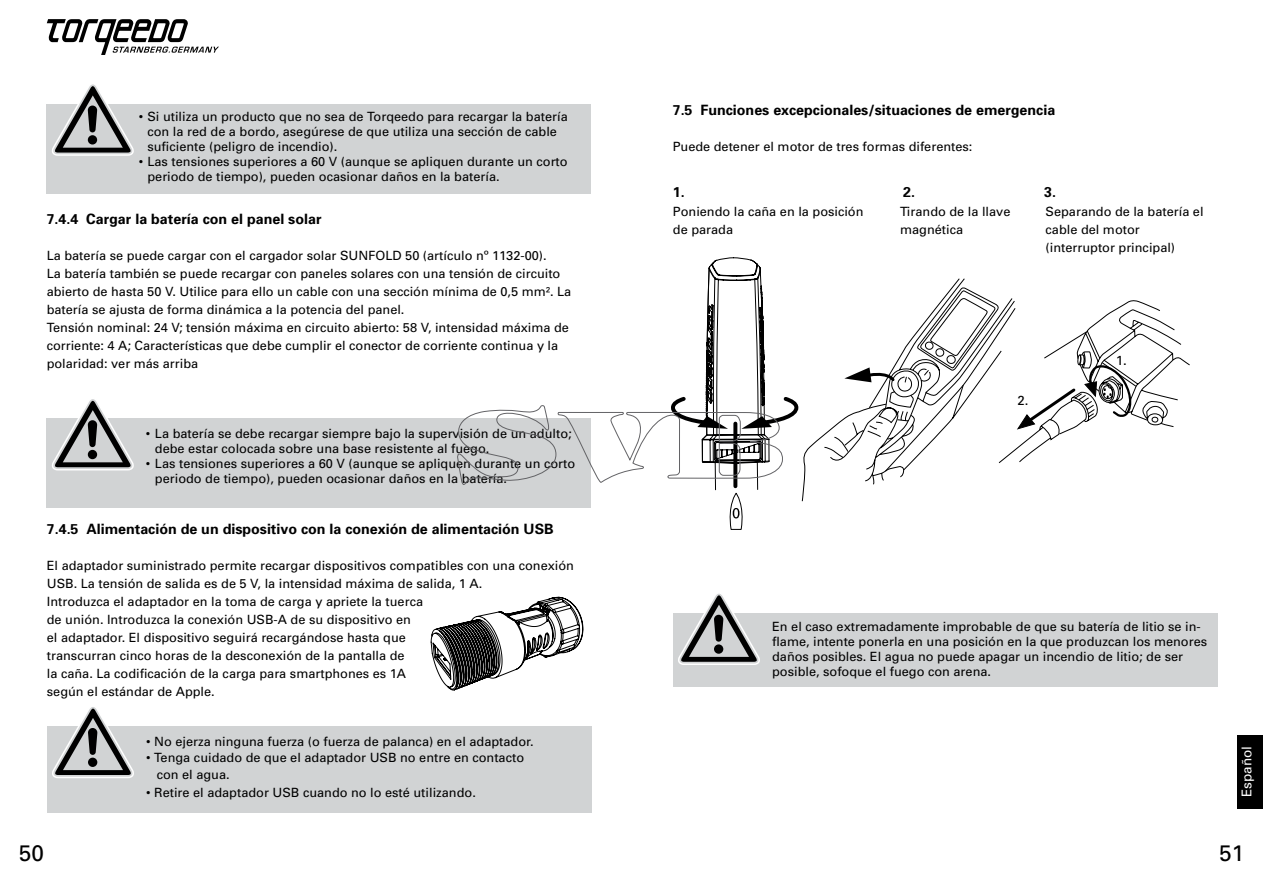
<style>
.page{position:relative;width:1263px;height:893px;background:#fff}
.page>*{position:absolute;margin:0;border:0;box-sizing:border-box;transform-origin:0 0}
.t1{font:22.5px "Univers";color:#000}
.t2{font:700 14.25px "Univers";color:#000}
.t3{font:13.5px "Univers";color:#fff}
.t4{font:13.2px "Univers";color:#000}
.t5{font:12.75px/18px "Univers";color:#000}
</style>
<div class="page">
<svg style="left:47px;top:19px;width:172px;height:36px"></svg>
<div style="left:1237px;top:735px;width:26px;height:73px;background:#000"></div>
<div style="left:47px;top:418px;width:544px;height:90px;background:#d1d3d4"></div>
<svg style="left:52px;top:399px;width:82px;height:72px"></svg>
<div style="left:673px;top:613px;width:544px;height:74px;background:#d1d3d4"></div>
<svg style="left:678px;top:593px;width:82px;height:72px"></svg>
<div style="left:47px;top:104px;width:544px;height:89px;background:#d1d3d4"></div>
<svg style="left:52px;top:84px;width:82px;height:72px"></svg>
<div style="left:47px;top:726px;width:544px;height:86px;background:#d1d3d4"></div>
<svg style="left:52px;top:707px;width:82px;height:71px"></svg>
<svg style="left:430px;top:596px;width:154px;height:95px"></svg>
<svg style="left:457px;top:257px;width:733px;height:273px"></svg>
<p class="t5" style="left:147px;top:109px;width:422px;line-height:15px;text-indent:-9px">• Si utiliza un producto que no sea de Torqeedo para recargar la batería con la red de a bordo, asegúrese de que utiliza una sección de cable suficiente (peligro de incendio).</p>
<p class="t5" style="left:147px;top:154px;width:422px;line-height:15px;text-indent:-9px">• Las tensiones superiores a 60 V (aunque se apliquen durante un corto periodo de tiempo), pueden ocasionar daños en la batería.</p>
<p class="t2" style="left:47px;top:210px;width:276px">7.4.4 Cargar la batería con el panel solar</p>
<p class="t5" style="left:47px;top:247px;width:526px">La batería se puede cargar con el cargador solar SUNFOLD 50 (artículo nº 1132-00).<br>La batería también se puede recargar con paneles solares con una tensión de circuito abierto de hasta 50 V. Utilice para ello un cable con una sección mínima de 0,5 mm². La batería se ajusta de forma dinámica a la potencia del panel.<br>Tensión nominal: 24 V; tensión máxima en circuito abierto: 58 V, intensidad máxima de corriente: 4 A; Características que debe cumplir el conector de corriente continua y la polaridad: ver más arriba</p>
<p class="t5" style="left:155px;top:426px;width:418px;line-height:15px;text-indent:-9px">• La batería se debe recargar siempre bajo la supervisión de un adulto; debe estar colocada sobre una base resistente al fuego.</p>
<p class="t5" style="left:155px;top:456px;width:422px;line-height:15px;text-indent:-9px">• Las tensiones superiores a 60 V (aunque se apliquen durante un corto periodo de tiempo), pueden ocasionar daños en la batería.</p>
<p class="t2" style="left:47px;top:521px;width:508px">7.4.5 Alimentación de un dispositivo con la conexión de alimentación USB</p>
<p class="t5" style="left:47px;top:557px;width:529px">El adaptador suministrado permite recargar dispositivos compatibles con una conexión USB. La tensión de salida es de 5 V, la intensidad máxima de salida, 1 A.<br>Introduzca el adaptador en la toma de carga y apriete la tuerca<br>de unión. Introduzca la conexión USB-A de su dispositivo en<br>el adaptador. El dispositivo seguirá recargándose hasta que<br>transcurran cinco horas de la desconexión de la pantalla de<br>la caña. La codificación de la carga para smartphones es 1A<br>según el estándar de Apple.</p>
<p class="t5" style="left:146px;top:732px;width:389px">• No ejerza ninguna fuerza (o fuerza de palanca) en el adaptador.</p>
<p class="t5" style="left:157px;top:750px;width:369px;line-height:16.5px;text-indent:-11px">• Tenga cuidado de que el adaptador USB no entre en contacto con el agua.</p>
<p class="t5" style="left:146px;top:783px;width:331px">• Retire el adaptador USB cuando no lo esté utilizando.</p>
<p class="t2" style="left:673px;top:102px;width:384px">7.5 Funciones excepcionales/situaciones de emergencia</p>
<p class="t5" style="left:673px;top:138px;width:301px">Puede detener el motor de tres formas diferentes:</p>
<p class="t2" style="left:673px;top:183px;width:13px">1.</p>
<p class="t2" style="left:903px;top:183px;width:13px">2.</p>
<p class="t2" style="left:1044px;top:183px;width:13px">3.</p>
<p class="t5" style="left:673px;top:203px;width:192px">Poniendo la caña en la posición de parada</p>
<p class="t5" style="left:900px;top:203px;width:112px">Tirando de la llave magnética</p>
<p class="t5" style="left:1045px;top:203px;width:160px">Separando de la batería el cable del motor (interruptor principal)</p>
<p class="t4" style="left:1017px;top:392px;width:12px">2.</p>
<p class="t4" style="left:1116px;top:353px;width:12px">1.</p>
<p class="t5" style="left:772px;top:620px;width:436px;line-height:15px">En el caso extremadamente improbable de que su batería de litio se in&shy;flame, intente ponerla en una posición en la que produzcan los menores daños posibles. El agua no puede apagar un incendio de litio; de ser posible, sofoque el fuego con arena.</p>
<p class="t3" style="left:1239px;top:797px;width:53px;rotate:-90deg">Español</p>
<h1 class="t1" style="left:19px;top:840px;width:27px">50</h1>
<h1 class="t1" style="left:1219px;top:840px;width:27px">51</h1>
</div>
